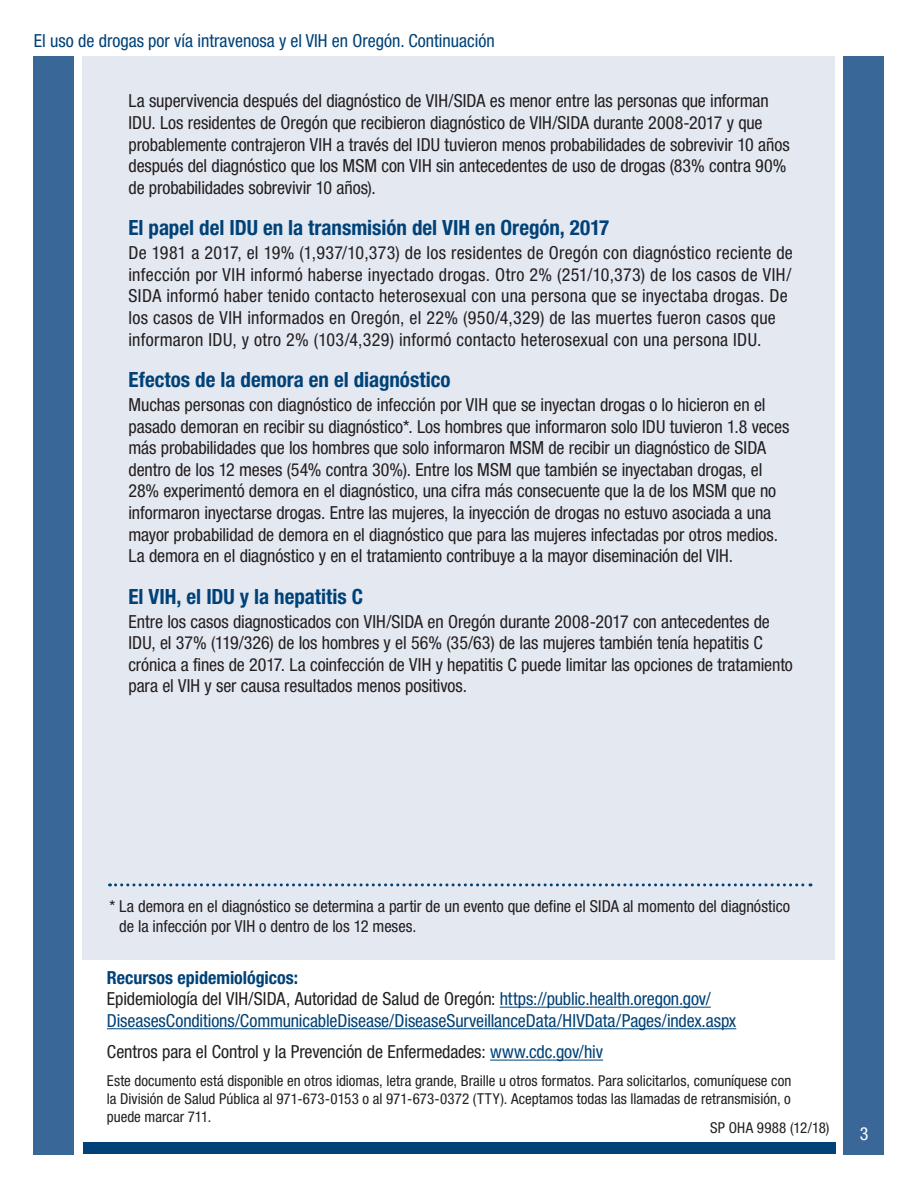
<style>
.page{position:relative;width:918px;height:1188px;background:#fff}
.page>*{position:absolute;margin:0;border:0;box-sizing:border-box;transform-origin:0 0}
.sub_title{font:700 condensed 21px "Helvetica Neue LT Std";color:#004277}
.body{font:condensed 18px/21.6px "Helvetica Neue LT Std";letter-spacing:-.005em;color:#231f20}
.body-2{font:condensed 18px/21.6px "Helvetica Neue LT Std";letter-spacing:.015em;color:#231f20}
.Resources{font:condensed 18px/21.6px "Helvetica Neue LT Std";letter-spacing:-.005em;color:#004277}
.Resources-2{font:condensed 18px "Helvetica Neue LT Std";letter-spacing:-.005em;color:#231f20}
.sub_title-2{font:700 condensed 18px "Helvetica Neue LT Std";color:#004277}
.t1{font:condensed 18px "Helvetica Neue LT Std";color:#fff}
.body-3{font:condensed 16.5px/19.8px "Helvetica Neue LT Std";letter-spacing:-.005em;color:#231f20}
.Resources-3{font:condensed 15px/18px "Helvetica Neue LT Std";color:#231f20;text-align:justify}
.s1{color:#231f20}
.s2{color:#004277}
</style>
<div class="page">
<div style="left:83px;top:56px;width:752px;height:1078px;background:#e4e8f1"></div>
<div style="left:34px;top:56px;width:40px;height:1098px;background:#396798"></div>
<div style="left:844px;top:56px;width:40px;height:1098px;background:#396798"></div>
<div style="left:83px;top:1143px;width:752px;height:11px;background:#004277"></div>
<div style="left:80px;top:960px;width:759px;height:181px;background:#fff"></div>
<svg style="left:110px;top:883px;width:701px;height:3px"></svg>
<hr style="left:500px;top:1007px;width:211px;height:1px;background:#004277">
<hr style="left:107px;top:1028px;width:629px;height:1px;background:#004277">
<hr style="left:490px;top:1060px;width:113px;height:1px;background:#004277">
<p class="Resources" style="left:34px;top:29px;width:463px">El uso de drogas por vía intravenosa y el VIH en Oregón. Continuación</p>
<p class="body" style="left:129px;top:90px;width:663px">La supervivencia después del diagnóstico de VIH/SIDA es menor entre las personas que informan IDU. Los residentes de Oregón que recibieron diagnóstico de VIH/SIDA durante 2008-2017 y que probablemente contrajeron VIH a través del IDU tuvieron menos probabilidades de sobrevivir 10 años después del diagnóstico que los MSM con VIH sin antecedentes de uso de drogas (83% contra 90% de probabilidades sobrevivir 10 años).</p>
<p class="sub_title" style="left:129px;top:215px;width:482px">El papel del IDU en la transmisión del VIH en Oregón, 2017</p>
<p class="body-2" style="left:129px;top:242px;width:666px">De 1981 a 2017, el 19% (1,937/10,373) de los residentes de Oregón con diagnóstico reciente de infección por VIH informó haberse inyectado drogas. Otro 2% (251/10,373) de los casos de VIH/ SIDA informó haber tenido contacto heterosexual con una persona que se inyectaba drogas. De los casos de VIH informados en Oregón, el 22% (950/4,329) de las muertes fueron casos que informaron IDU, y otro 2% (103/4,329) informó contacto heterosexual con una persona IDU.</p>
<p class="sub_title" style="left:129px;top:367px;width:324px">Efectos de la demora en el diagnóstico</p>
<p class="body" style="left:129px;top:394px;width:662px">Muchas personas con diagnóstico de infección por VIH que se inyectan drogas o lo hicieron en el pasado demoran en recibir su diagnóstico*. Los hombres que informaron solo IDU tuvieron 1.8 veces más probabilidades que los hombres que solo informaron MSM de recibir un diagnóstico de SIDA dentro de los 12 meses (54% contra 30%). Entre los MSM que también se inyectaban drogas, el 28% experimentó demora en el diagnóstico, una cifra más consecuente que la de los MSM que no informaron inyectarse drogas. Entre las mujeres, la inyección de drogas no estuvo asociada a una mayor probabilidad de demora en el diagnóstico que para las mujeres infectadas por otros medios.<br>La demora en el diagnóstico y en el tratamiento contribuye a la mayor diseminación del VIH.</p>
<p class="sub_title" style="left:129px;top:584px;width:236px">El VIH, el IDU y la hepatitis C</p>
<p class="body" style="left:129px;top:610px;width:666px">Entre los casos diagnosticados con VIH/SIDA en Oregón durante 2008-2017 con antecedentes de IDU, el 37% (119/326) de los hombres y el 56% (35/63) de las mujeres también tenía hepatitis C crónica a fines de 2017. La coinfección de VIH y hepatitis C puede limitar las opciones de tratamiento para el VIH y ser causa resultados menos positivos.</p>
<p class="body-3" style="left:119px;top:896px;width:672px;text-indent:-10px">* La demora en el diagnóstico se determina a partir de un evento que define el SIDA al momento del diagnóstico de la infección por VIH o dentro de los 12 meses.</p>
<p class="sub_title-2" style="left:107px;top:966px;width:193px">Recursos epidemiológicos:</p>
<p class="Resources" style="left:107px;top:988px;width:631px"><span class="s1">Epidemiología del VIH/SIDA, Autoridad de Salud de Oregón:</span> https://public.health.oregon.gov/<br>DiseasesConditions/CommunicableDisease/DiseaseSurveillanceData/HIVData/Pages/index.aspx</p>
<p class="Resources-2" style="left:107px;top:1042px;width:498px">Centros para el Control y la Prevención de Enfermedades: <span class="s2">www.cdc.gov/hiv</span></p>
<p class="Resources-3" style="left:107px;top:1072px;width:686px">Este documento está disponible en otros idiomas, letra grande, Braille u otros formatos. Para solicitarlos, comuníquese con la División de Salud Pública al 971-673-0153 o al 971-673-0372 (TTY). Aceptamos todas las llamadas de retransmisión, o puede marcar 711.</p>
<p class="Resources-3" style="left:710px;top:1119px;width:121px">SP OHA 9988 (12/18)</p>
<p class="t1" style="left:860px;top:1124px;width:10px">3</p>
</div>
